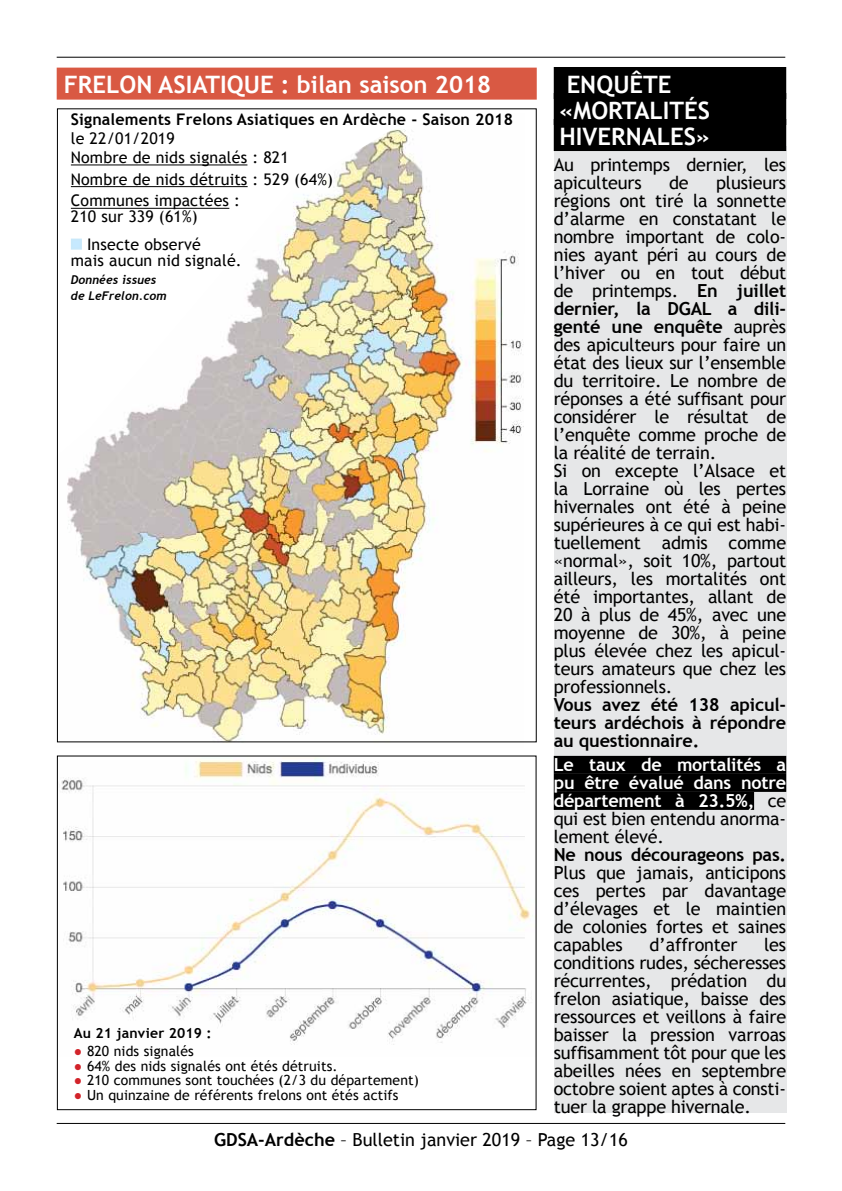
<style>
.page{position:relative;width:842px;height:1191px;background:#fff}
.page>*{position:absolute;margin:0;border:0;box-sizing:border-box;transform-origin:0 0}
.t1{font:700 24px/26px "Trebuchet MS";color:#fff}
.t2{font:18px/18px "Trebuchet MS";letter-spacing:-.01em;color:#000}
.t3{font:700 18px/18px "Trebuchet MS";letter-spacing:-.01em;color:#fff;text-align:justify}
.t4{font:700 18px/18px "Trebuchet MS";letter-spacing:-.01em;color:#000;text-align:justify}
.t5{font:16px/18.8px "Trebuchet MS";letter-spacing:.01em;color:#000}
.t6{font:700 16px "Trebuchet MS";letter-spacing:.01em;color:#000}
.t7{font:14px "Trebuchet MS";letter-spacing:.01em;color:#000}
.t8{font:700 14px "Trebuchet MS";letter-spacing:.01em;color:#000}
.t9{font:italic 700 12px/16px "Trebuchet";letter-spacing:.01em;color:#000}
.s1{color:#d2232a}
.s2{font-weight:700}
.s3{font-weight:400;color:#000}
</style>
<div class="page">
<hr style="left:57px;top:57px;width:728px;height:1px;background:#000">
<hr style="left:57px;top:1123px;width:728px;height:1px;background:#000">
<div style="left:554px;top:146px;width:232px;height:967px;background:#e6e7e8"></div>
<div style="left:554px;top:756px;width:232px;height:18px;background:#000"></div>
<div style="left:554px;top:774px;width:232px;height:18px;background:#000"></div>
<div style="left:554px;top:792px;width:200px;height:18px;background:#000"></div>
<div style="left:554px;top:67px;width:232px;height:32px;background:#000"></div>
<div style="left:554px;top:93px;width:232px;height:32px;background:#000"></div>
<div style="left:554px;top:119px;width:232px;height:32px;background:#000"></div>
<img style="left:61px;top:757px;width:472px;height:288px">
<img style="left:56px;top:114px;width:468px;height:629px">
<hr style="left:71px;top:164px;width:176px;height:1px;background:#000">
<hr style="left:71px;top:186px;width:177px;height:1px;background:#000">
<hr style="left:71px;top:208px;width:158px;height:1px;background:#000">
<div style="left:71px;top:239px;width:11px;height:11px;background:#c6e9ff;border:2px solid #c8e8fa"></div>
<div style="left:57px;top:68px;width:480px;height:32px;background:#d95943"></div>
<h1 class="t1" style="left:64px;top:72px;width:30px">frelon</h1>
<h1 class="t1" style="left:158px;top:72px;width:13px">asiati</h1>
<h1 class="t1" style="left:227px;top:72px;width:266px">que : bilan saison 2018</h1>
<p class="t6" style="left:71px;top:110px;width:444px">Signalements Frelons Asiatiques en Ardèche - Saison 2018</p>
<p class="t5" style="left:71px;top:129px;width:220px">le 22/01/2019<br>Nombre de nids signalés : 821</p>
<p class="t5" style="left:71px;top:168px;width:264px;line-height:21.6px">Nombre de nids détruits : 529 (64%)<br>Communes impactées :</p>
<p class="t5" style="left:71px;top:203px;width:132px;line-height:27.4px;text-align:right">210 sur 339 (61%)<br>Insecte observé</p>
<p class="t5" style="left:71px;top:251px;width:172px">mais aucun nid signalé.</p>
<p class="t9" style="left:71px;top:272px;width:97px">Données issues de LeFrelon.com</p>
<p class="t8" style="left:74px;top:1024px;width:139px">Au 21 janvier 2019 :</p>
<p class="t7" style="left:74px;top:1042px;width:122px"><span class="s1">●</span> 820 nids signalés</p>
<p class="t7" style="left:74px;top:1057px;width:265px"><span class="s1">●</span> 64% des nids signalés ont étés détruits.</p>
<p class="t7" style="left:74px;top:1072px;width:347px"><span class="s1">●</span> 210 communes sont touchées (2/3 du département)</p>
<p class="t7" style="left:74px;top:1087px;width:326px"><span class="s1">●</span> Un quinzaine de référents frelons ont étés actifs</p>
<h1 class="t1" style="left:559px;top:71px;width:99px;text-indent:7px">Enquête «mortalités<br>hivernales</h1>
<h1 class="t1" style="left:696px;top:123px;width:16px">»</h1>
<p class="t2" style="left:554px;top:156px;width:234px">Au printemps dernier, les apiculteurs</p>
<p class="t2" style="left:554px;top:174px;width:234px;text-indent:162px">plusieurs régions ont tiré la sonnette d’alarme en constatant le nombre important de colo&shy;nies ayant péri au cours de l’hiver ou en tout début de printemps. <span class="s2">En juillet dernier, la DGAL a dili&shy;genté une enquête</span> auprès des apiculteurs pour faire un état des lieux sur l’ensemble du territoire. Le nombre de réponses a été suffisant pour considérer le résultat de l’enquête comme proche de la réalité de terrain.<br>Si on excepte l’Alsace et la Lorraine où les pertes hivernales ont été à peine supérieures à ce qui est habi&shy;tuellement admis comme «normal», soit 10%, partout ailleurs, les mortalités ont été importantes, allant de<br>20 à plus de 45%, avec une moyenne de 30%, à peine plus élevée chez les apicul&shy;teurs amateurs que chez les professionnels.</p>
<p class="t4" style="left:554px;top:696px;width:234px">Vous avez été 138 apicul&shy;teurs ardéchois à répondre au questionnaire.</p>
<p class="t3" style="left:554px;top:755px;width:234px">Le taux de mortalités a pu être évalué dans notre département à 23.5%, <span class="s3">ce qui est bien entendu anorma&shy;lement élevé.</span></p>
<p class="t4" style="left:554px;top:845px;width:234px">Ne nous décourageons pas.</p>
<p class="t2" style="left:554px;top:863px;width:234px;text-align:justify">Plus que jamais, anticipons ces pertes par davantage d’élevages et le maintien de colonies fortes et saines capables</p>
<p class="t2" style="left:669px;top:174px;width:21px">de</p>
<p class="t2" style="left:554px;top:935px;width:234px;text-align:justify;text-indent:210px">les conditions rudes, sécheresses récurrentes, prédation du frelon asiatique, baisse des ressources et veillons à faire baisser la pression varroas suffisamment tôt pour que les abeilles nées en septembre octobre soient aptes à consti&shy;tuer la grappe hivernale.</p>
<p class="t2" style="left:649px;top:935px;width:90px">d’affronter</p>
<p class="t2" style="left:214px;top:1130px;width:415px"><span class="s2">GDSA-Ardèche</span> – Bulletin janvier 2019 – Page 13/16</p>
</div>
